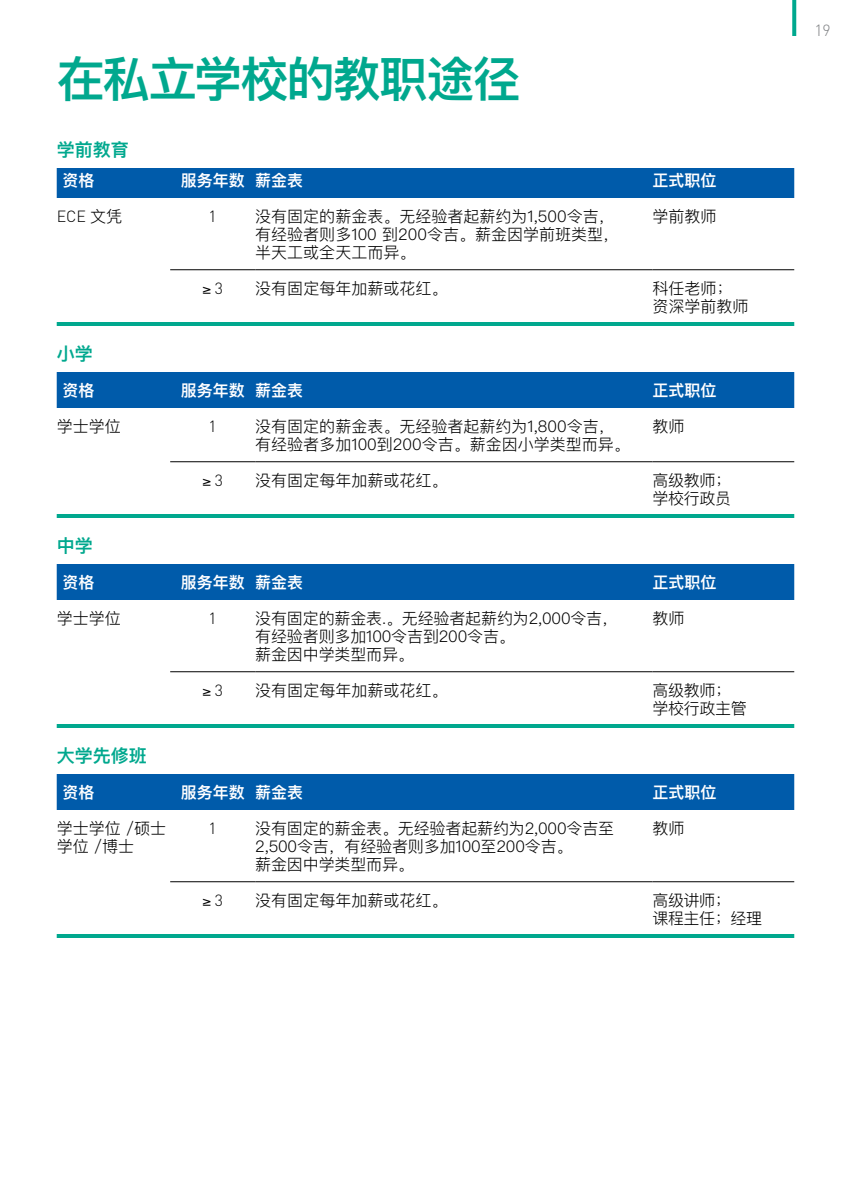
<style>
.page{position:relative;width:851px;height:1188px;background:#fff}
.page>*{position:absolute;margin:0;border:0;box-sizing:border-box;transform-origin:0 0}
.t1{font:600 48px "Ping Fang SC";letter-spacing:-.035em;color:#00a88e}
.t2{font:600 18px "Ping Fang SC";color:#00a88e}
.t3{font:300 16px/18px "Ping Fang SC";color:#000}
.t4{font:600 16px "Ping Fang SC";color:#fff}
.t5{font:300 16px/18px "Ping Fang SC";letter-spacing:-.02em;color:#000}
.t6{font:300 16px "DIN";color:#000}
.t7{font:300 16px/18px "Ping Fang SC";letter-spacing:-.025em;color:#000}
.t8{font:300 16px "DIN";color:#808285}
.s1{font-family:"Ping Fang SC"}
</style>
<div class="page">
<hr style="left:57px;top:322px;width:737px;height:4px;background:#00a88e">
<hr style="left:57px;top:514px;width:737px;height:4px;background:#00a88e">
<hr style="left:57px;top:724px;width:737px;height:4px;background:#00a88e">
<div style="left:57px;top:168px;width:737px;height:30px;background:#005baa"></div>
<hr style="left:170px;top:269px;width:85px;height:1px;background:#000">
<hr style="left:255px;top:269px;width:397px;height:1px;background:#000">
<hr style="left:652px;top:269px;width:142px;height:1px;background:#000">
<div style="left:57px;top:372px;width:737px;height:36px;background:#005baa"></div>
<hr style="left:170px;top:461px;width:85px;height:1px;background:#000">
<hr style="left:255px;top:461px;width:397px;height:1px;background:#000">
<hr style="left:652px;top:461px;width:142px;height:1px;background:#000">
<div style="left:57px;top:564px;width:737px;height:36px;background:#005baa"></div>
<hr style="left:170px;top:671px;width:85px;height:1px;background:#000">
<hr style="left:255px;top:671px;width:397px;height:1px;background:#000">
<hr style="left:652px;top:671px;width:142px;height:1px;background:#000">
<div style="left:57px;top:774px;width:737px;height:36px;background:#005baa"></div>
<hr style="left:170px;top:881px;width:85px;height:1px;background:#000">
<hr style="left:255px;top:881px;width:397px;height:1px;background:#000">
<hr style="left:652px;top:881px;width:142px;height:1px;background:#000">
<hr style="left:57px;top:934px;width:737px;height:4px;background:#00a88e">
<svg style="left:792px;top:0;width:4px;height:36px"></svg>
<h1 class="t1" style="left:57px;top:49px;width:465px">在私立学校的教职途径</h1>
<p class="t2" style="left:57px;top:139px;width:73px">学前教育</p>
<p class="t4" style="left:62px;top:170px;width:33px">资格</p>
<p class="t4" style="left:181px;top:170px;width:124px">服务年数 薪金表</p>
<p class="t4" style="left:652px;top:170px;width:65px">正式职位</p>
<p class="t6" style="left:57px;top:206px;width:67px">ECE <span class="s1">文凭</span></p>
<p class="t6" style="left:208px;top:206px;width:10px">1</p>
<p class="t3" style="left:255px;top:207px;width:365px">没有固定的薪金表。无经验者起薪约为1,500令吉，有经验者则多100 到200令吉。薪金因学前班类型，半天工或全天工而异。</p>
<p class="t3" style="left:652px;top:207px;width:65px">学前教师</p>
<p class="t6" style="left:202px;top:278px;width:22px">≥3</p>
<p class="t3" style="left:255px;top:279px;width:193px">没有固定每年加薪或花红。</p>
<p class="t3" style="left:652px;top:279px;width:97px">科任老师；资深学前教师</p>
<p class="t2" style="left:57px;top:343px;width:37px">小学</p>
<p class="t4" style="left:62px;top:380px;width:33px">资格</p>
<p class="t4" style="left:181px;top:380px;width:124px">服务年数 薪金表</p>
<p class="t4" style="left:652px;top:380px;width:65px">正式职位</p>
<p class="t3" style="left:57px;top:417px;width:65px">学士学位</p>
<p class="t6" style="left:208px;top:416px;width:10px">1</p>
<p class="t3" style="left:255px;top:417px;width:376px">没有固定的薪金表。无经验者起薪约为1,800令吉，有经验者多加100到200令吉。薪金因小学类型而异。</p>
<p class="t3" style="left:652px;top:417px;width:33px">教师</p>
<p class="t6" style="left:202px;top:470px;width:22px">≥3</p>
<p class="t3" style="left:255px;top:471px;width:193px">没有固定每年加薪或花红。</p>
<p class="t5" style="left:652px;top:471px;width:80px">高级教师；学校行政员</p>
<p class="t2" style="left:57px;top:535px;width:37px">中学</p>
<p class="t4" style="left:62px;top:572px;width:33px">资格</p>
<p class="t4" style="left:181px;top:572px;width:124px">服务年数 薪金表</p>
<p class="t4" style="left:652px;top:572px;width:65px">正式职位</p>
<p class="t3" style="left:57px;top:609px;width:65px">学士学位</p>
<p class="t6" style="left:208px;top:608px;width:10px">1</p>
<p class="t3" style="left:255px;top:609px;width:364px">没有固定的薪金表.。无经验者起薪约为2,000令吉，有经验者则多加100令吉到200令吉。<br>薪金因中学类型而异。</p>
<p class="t3" style="left:652px;top:609px;width:33px">教师</p>
<p class="t6" style="left:202px;top:680px;width:22px">≥3</p>
<p class="t3" style="left:255px;top:681px;width:193px">没有固定每年加薪或花红。</p>
<p class="t5" style="left:652px;top:681px;width:96px">高级教师；学校行政主管</p>
<p class="t2" style="left:57px;top:745px;width:91px">大学先修班</p>
<p class="t4" style="left:62px;top:782px;width:33px">资格</p>
<p class="t4" style="left:181px;top:782px;width:124px">服务年数 薪金表</p>
<p class="t4" style="left:652px;top:782px;width:65px">正式职位</p>
<p class="t3" style="left:57px;top:819px;width:111px">学士学位 /硕士学位 /博士</p>
<p class="t6" style="left:208px;top:818px;width:10px">1</p>
<p class="t3" style="left:255px;top:819px;width:360px">没有固定的薪金表。无经验者起薪约为2,000令吉至<br>2,500令吉，有经验者则多加100至200令吉。<br>薪金因中学类型而异。</p>
<p class="t3" style="left:652px;top:819px;width:33px">教师</p>
<p class="t6" style="left:202px;top:890px;width:22px">≥3</p>
<p class="t3" style="left:255px;top:891px;width:193px">没有固定每年加薪或花红。</p>
<p class="t7" style="left:652px;top:891px;width:111px">高级讲师；<br>课程主任；经理</p>
<p class="t8" style="left:814px;top:20px;width:18px">19</p>
</div>
